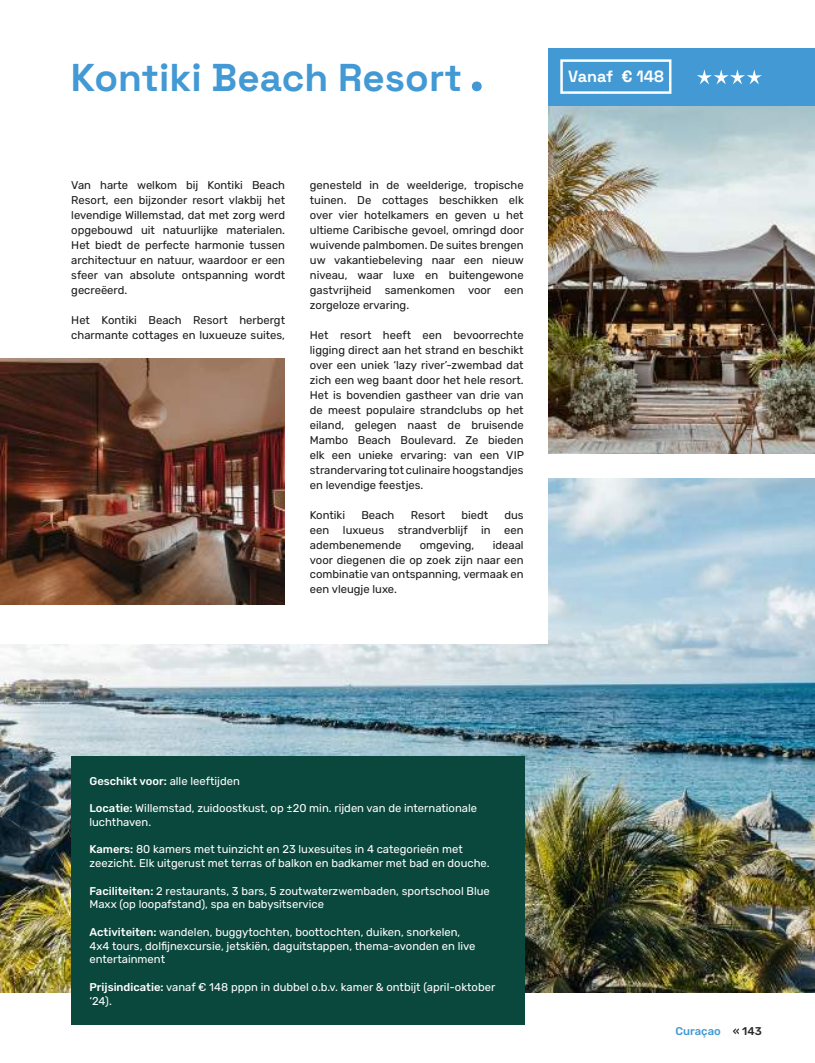
<style>
.page{position:relative;width:815px;height:1063px;background:#fff}
.page>*{position:absolute;margin:0;border:0;box-sizing:border-box;transform-origin:0 0}
.t1{font:300 38.75px "Space Grotesk";color:#4299d4}
.t2{font:300 16.25px "Space Grotesk";color:#fff}
.t3{font:11.25px/15px "Rubik";color:#1c1c1b;text-align:justify}
.t4{font:11.25px/13.8px "Rubik";color:#fff}
.t5{font:500 11.25px "Rubik";color:#4299d4}
.t6{font:500 11.25px "Rubik";color:#282828}
.s1{font-weight:500}
</style>
<div class="page">
<img style="left:548px;top:106px;width:267px;height:348px">
<img style="left:1px;top:478px;width:814px;height:514px">
<div style="left:71px;top:756px;width:453px;height:269px;background:#0a473d"></div>
<div style="left:0;top:328px;width:548px;height:315px;background:#fff"></div>
<svg style="left:472px;top:82px;width:10px;height:9px"></svg>
<img style="left:0;top:359px;width:285px;height:246px">
<div style="left:548px;top:48px;width:267px;height:58px;background:#4299d4"></div>
<div style="left:560px;top:59px;width:111px;height:35px;border:2px solid #fff"></div>
<svg style="left:697px;top:69px;width:65px;height:15px"></svg>
<h1 class="t1" style="left:71px;top:49px;width:393px">Kontiki Beach Resort</h1>
<p class="t3" style="left:71px;top:177px;width:215px">Van harte welkom bij Kontiki Beach Resort, een bijzonder resort vlakbij het levendige Willemstad, dat met zorg werd opgebouwd uit natuurlijke materialen.<br>Het biedt de perfecte harmonie tussen architectuur en natuur, waardoor er een sfeer van absolute ontspanning wordt gecreëerd.</p>
<p class="t3" style="left:71px;top:312px;width:215px">Het Kontiki Beach Resort herbergt charmante cottages en luxueuze suites,</p>
<p class="t3" style="left:310px;top:177px;width:216px">genesteld in de weelderige, tropische tuinen. De cottages beschikken elk over vier hotelkamers en geven u het ultieme Caribische gevoel, omringd door wuivende palmbomen. De suites brengen uw vakantiebeleving naar een nieuw niveau, waar luxe en buitengewone gastvrijheid samenkomen voor een zorgeloze ervaring.</p>
<p class="t3" style="left:310px;top:327px;width:216px">Het resort heeft een bevoorrechte ligging direct aan het strand en beschikt over een uniek ‘lazy river’-zwembad dat zich een weg baant door het hele resort.<br>Het is bovendien gastheer van drie van de meest populaire strandclubs op het eiland, gelegen naast de bruisende Mambo Beach Boulevard. Ze bieden elk een unieke ervaring: van een VIP strandervaring tot culinaire hoogstandjes en levendige feestjes.</p>
<p class="t3" style="left:310px;top:507px;width:37px">Kontiki</p>
<p class="t3" style="left:361px;top:507px;width:35px">Beach</p>
<p class="t3" style="left:411px;top:507px;width:36px">Resort</p>
<p class="t3" style="left:461px;top:507px;width:28px">biedt</p>
<p class="t3" style="left:310px;top:507px;width:215px;text-indent:195px">dus een luxueus strandverblijf in een adembenemende</p>
<p class="t3" style="left:310px;top:537px;width:215px;text-indent:183px">ideaal voor diegenen die op zoek zijn naar een combinatie van ontspanning, vermaak en een vleugje luxe.</p>
<p class="t3" style="left:420px;top:537px;width:56px">omgeving,</p>
<h2 class="t2" style="left:568px;top:64px;width:97px">Vanaf € 148</h2>
<p class="t4" style="left:89px;top:774px;width:152px"><span class="s1">Geschikt voor:</span> alle leeftijden</p>
<p class="t4" style="left:89px;top:802px;width:389px"><span class="s1">Locatie:</span> Willemstad, zuidoostkust, op ±20 min. rijden van de internationale luchthaven.</p>
<p class="t4" style="left:89px;top:843px;width:402px"><span class="s1">Kamers:</span> 80 kamers met tuinzicht en 23 luxesuites in 4 categorieën met zeezicht. Elk uitgerust met terras of balkon en badkamer met bad en douche.</p>
<p class="t4" style="left:89px;top:884px;width:402px"><span class="s1">Faciliteiten:</span> 2 restaurants, 3 bars, 5 zoutwaterzwembaden, sportschool Blue<br>Maxx (op loopafstand), spa en babysitservice</p>
<p class="t4" style="left:89px;top:925px;width:387px"><span class="s1">Activiteiten:</span> wandelen, buggytochten, boottochten, duiken, snorkelen,<br>4x4 tours, dolfijnexcursie, jetskiën, daguitstappen, thema-avonden en live entertainment</p>
<p class="t4" style="left:89px;top:980px;width:407px"><span class="s1">Prijsindicatie:</span> vanaf € 148 pppn in dubbel o.b.v. kamer &amp; ontbijt (april-oktober ‘24).</p>
<p class="t5" style="left:676px;top:1025px;width:47px">Curaçao</p>
<p class="t6" style="left:733px;top:1025px;width:31px">« 143</p>
</div>
